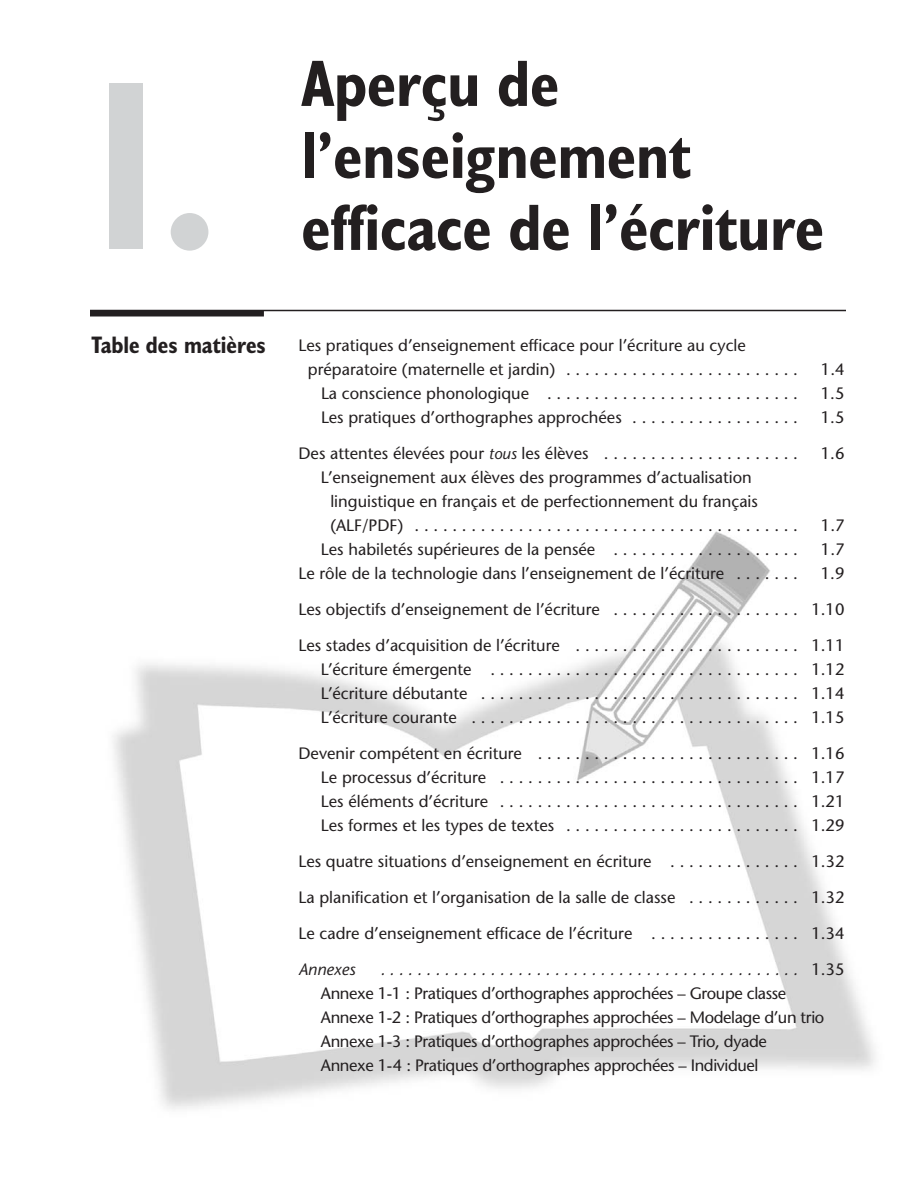
<style>
.page{position:relative;width:918px;height:1188px;background:#fff}
.page>*{position:absolute;margin:0;border:0;box-sizing:border-box;transform-origin:0 0}
.t1{font:700 condensed 243px "Humanist 521 BT";color:#d1d3d4}
.t2{font:700 condensed 66px/72px "Humanist 521 BT";color:#231f20}
.t3{font:700 condensed 24px "Humanist 521 BT";color:#231f20}
.t4{font:16.5px/24px "Stone Sans";color:#231f20;text-align:justify}
.t5{font:16.5px/24px "Stone Sans";letter-spacing:-.025em;color:#231f20}
.t6{font:italic 16.5px "Stone Sans";color:#231f20}
.s1{font-style:italic;font-size:15.75px}
.s2{font-style:italic}
</style>
<div class="page">
<img style="left:113px;top:531px;width:762px;height:579px">
<hr style="left:90px;top:310px;width:756px;height:1px;background:#231f20">
<div style="left:90px;top:310px;width:174px;height:6px;background:#231f20"></div>
<h1 class="t1" style="left:92px;top:83px;width:129px">1.</h1>
<h2 class="t2" style="left:302px;top:55px;width:524px">Aperçu de l’enseignement efficace de l’écriture</h2>
<h3 class="t3" style="left:92px;top:337px;width:176px">Table des matières</h3>
<p class="t4" style="left:308px;top:335px;width:492px;text-indent:-9px">Les pratiques d’enseignement efficace pour l’écriture au cycle préparatoire (maternelle et jardin) . . . . . . . . . . . . . . . . . . . . . . . . .</p>
<p class="t4" style="left:821px;top:359px;width:25px">1.4</p>
<p class="t4" style="left:321px;top:383px;width:479px">La conscience phonologique . . . . . . . . . . . . . . . . . . . . . . . . . . .</p>
<p class="t4" style="left:821px;top:383px;width:25px">1.5</p>
<p class="t4" style="left:321px;top:407px;width:479px">Les pratiques d’orthographes approchées . . . . . . . . . . . . . . . . . .</p>
<p class="t4" style="left:821px;top:407px;width:25px">1.5</p>
<p class="t4" style="left:299px;top:443px;width:501px">Des attentes élevées pour <span class="s1">tous</span> les élèves . . . . . . . . . . . . . . . . . . . . .</p>
<p class="t4" style="left:821px;top:443px;width:25px">1.6</p>
<p class="t4" style="left:330px;top:467px;width:469px;text-align:left;text-indent:-9px">L’enseignement aux élèves des programmes d’actualisation linguistique en français et de perfectionnement du français (ALF/PDF) . . . . . . . . . . . . . . . . . . . . . . . . . . . . . . . . . . . . . . . . .</p>
<p class="t4" style="left:821px;top:515px;width:25px">1.7</p>
<p class="t4" style="left:321px;top:539px;width:479px">Les habiletés supérieures de la pensée . . . . . . . . . . . . . . . . . . . .</p>
<p class="t4" style="left:821px;top:539px;width:25px">1.7</p>
<p class="t4" style="left:298px;top:563px;width:501px">Le rôle de la technologie dans l’enseignement de l’écriture . . . . . . .</p>
<p class="t4" style="left:298px;top:557px;width:548px;line-height:36px;text-indent:522px">1.9<br>Les objectifs d’enseignement de l’écriture . . . . . . . . . . . . . . . . . . . . 1.10<br>Les stades d’acquisition de l’écriture . . . . . . . . . . . . . . . . . . . . . . . . 1.11</p>
<p class="t4" style="left:321px;top:659px;width:525px">L’écriture émergente . . . . . . . . . . . . . . . . . . . . . . . . . . . . . . . . . 1.12<br>L’écriture débutante . . . . . . . . . . . . . . . . . . . . . . . . . . . . . . . . . . 1.14<br>L’écriture courante . . . . . . . . . . . . . . . . . . . . . . . . . . . . . . . . . . . 1.15</p>
<p class="t4" style="left:321px;top:743px;width:525px;text-indent:-22px">Devenir compétent en écriture . . . . . . . . . . . . . . . . . . . . . . . . . . . . 1.16<br>Le processus d’écriture . . . . . . . . . . . . . . . . . . . . . . . . . . . . . . . . 1.17<br>Les éléments d’écriture . . . . . . . . . . . . . . . . . . . . . . . . . . . . . . . . 1.21<br>Les formes et les types de textes . . . . . . . . . . . . . . . . . . . . . . . . . 1.29</p>
<p class="t4" style="left:298px;top:845px;width:548px;line-height:36px">Les quatre situations d’enseignement en écriture . . . . . . . . . . . . . . 1.32<br>La planification et l’organisation de la salle de classe . . . . . . . . . . . . 1.32<br>Le cadre d’enseignement efficace de l’écriture . . . . . . . . . . . . . . . . 1.34</p>
<p class="t6" style="left:298px;top:963px;width:59px">Annexes</p>
<p class="t5" style="left:321px;top:959px;width:525px;text-indent:60px"><span class="s2">. . . . . . . . . . . . . . . . . . . . . . . . . . . . . . . . . . . . . . . . . . . . . .</span> 1.35<br>Annexe 1-1 : Pratiques d’orthographes approchées – Groupe classe<br>Annexe 1-2 : Pratiques d’orthographes approchées – Modelage d’un trio Annexe 1-3 : Pratiques d’orthographes approchées – Trio, dyade<br>Annexe 1-4 : Pratiques d’orthographes approchées – Individuel</p>
</div>
